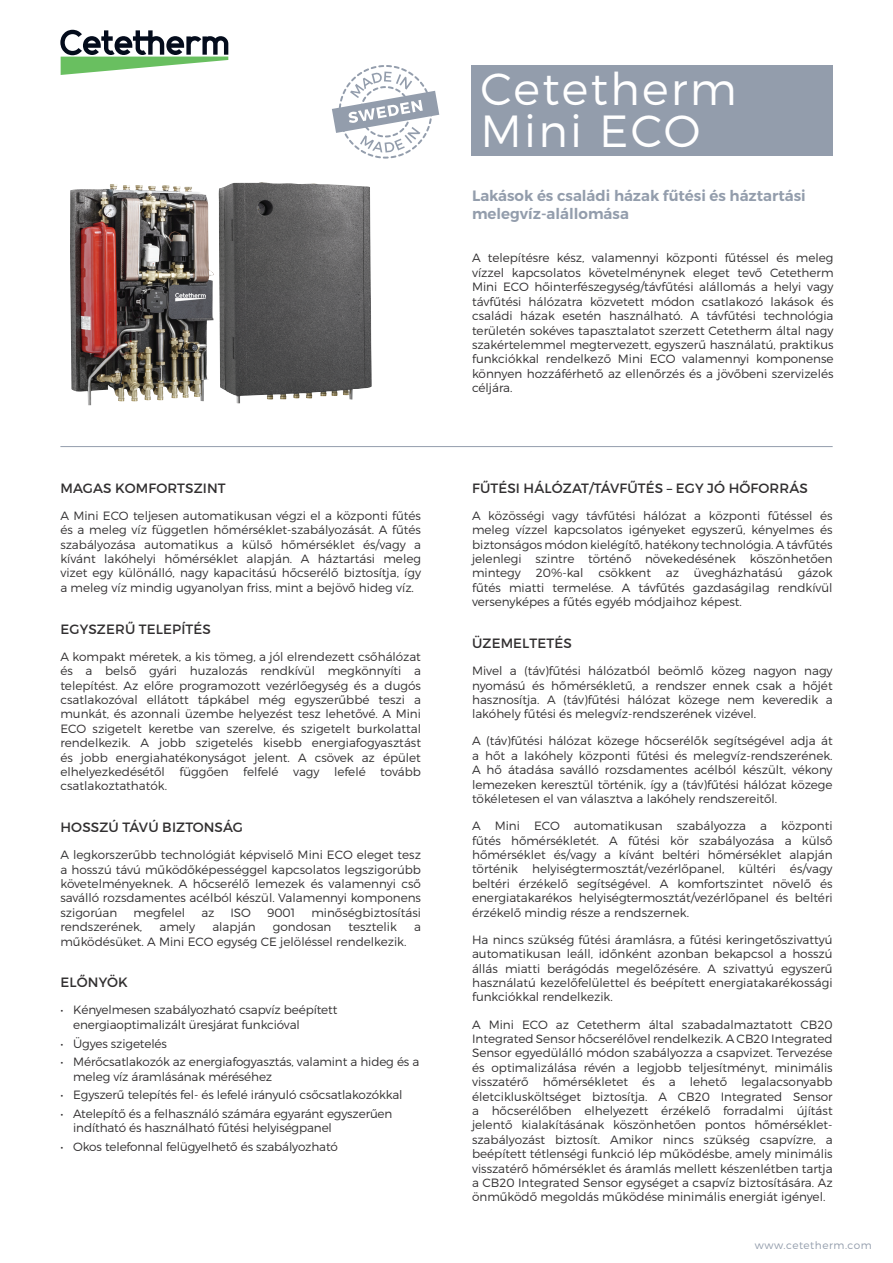
<style>
.page{position:relative;width:893px;height:1263px;background:#fff}
.page>*{position:absolute;margin:0;border:0;box-sizing:border-box;transform-origin:0 0}
.t1{font:300 45px/42px "Montserrat";letter-spacing:.05em;color:#fff}
.t2{font:600 15px/18px "Montserrat";color:#939dac}
.t3{font:13.5px "Montserrat";letter-spacing:.01em;color:#312f30}
.t4{font:300 12px/14.4px "Montserrat";color:#312f30;text-align:justify}
.t5{font:300 10.5px "Montserrat";letter-spacing:.05em;color:#939dac}
</style>
<div class="page">
<svg style="left:60px;top:30px;width:168px;height:45px"></svg>
<div style="left:471px;top:65px;width:362px;height:90px;background:#939dac"></div>
<img style="left:70px;top:182px;width:302px;height:223px">
<svg style="left:332px;top:65px;width:107px;height:94px"></svg>
<hr style="left:60px;top:446px;width:773px;height:1px;background:#939dac">
<p class="t3" style="left:60px;top:480px;width:167px">MAGAS KOMFORTSZINT</p>
<p class="t4" style="left:60px;top:508px;width:362px">A Mini ECO teljesen automatikusan végzi el a központi fűtés és a meleg víz független hőmérséklet-szabályozását. A fűtés szabályozása automatikus a külső hőmérséklet és/vagy a kívánt lakóhelyi hőmérséklet alapján. A háztartási meleg vizet egy különálló, nagy kapacitású hőcserélő biztosítja, így a meleg víz mindig ugyanolyan friss, mint a bejövő hideg víz.</p>
<p class="t3" style="left:60px;top:620px;width:152px">EGYSZERŰ TELEPÍTÉS</p>
<p class="t4" style="left:60px;top:649px;width:362px">A kompakt méretek, a kis tömeg, a jól elrendezett csőhálózat és a belső gyári huzalozás rendkívül megkönnyíti a telepítést. Az előre programozott vezérlőegység és a dugós csatlakozóval ellátott tápkábel még egyszerűbbé teszi a munkát, és azonnali üzembe helyezést tesz lehetővé. A Mini ECO szigetelt keretbe van szerelve, és szigetelt burkolattal rendelkezik. A jobb szigetelés kisebb energiafogyasztást és jobb energiahatékonyságot jelent. A csövek az épület elhelyezkedésétől függően felfelé vagy lefelé tovább csatlakoztathatók.</p>
<p class="t3" style="left:60px;top:819px;width:184px">HOSSZÚ TÁVÚ BIZTONSÁG</p>
<p class="t4" style="left:60px;top:847px;width:362px">A legkorszerűbb technológiát képviselő Mini ECO eleget tesz a hosszú távú működőképességgel kapcsolatos legszigorúbb követelményeknek. A hőcserélő lemezek és valamennyi cső saválló rozsdamentes acélból készül. Valamennyi komponens szigorúan</p>
<p class="t4" style="left:133px;top:905px;width:53px">megfelel</p>
<p class="t4" style="left:201px;top:905px;width:15px">az</p>
<p class="t4" style="left:230px;top:905px;width:22px">ISO</p>
<p class="t4" style="left:267px;top:905px;width:30px">9001</p>
<p class="t4" style="left:311px;top:905px;width:111px">minőségbiztosítási</p>
<p class="t4" style="left:60px;top:919px;width:83px">rendszerének,</p>
<p class="t4" style="left:159px;top:919px;width:37px">amely</p>
<p class="t4" style="left:212px;top:919px;width:45px">alapján</p>
<p class="t4" style="left:273px;top:919px;width:60px">gondosan</p>
<p class="t4" style="left:349px;top:919px;width:50px">tesztelik</p>
<p class="t4" style="left:414px;top:919px;width:8px">a</p>
<p class="t4" style="left:60px;top:934px;width:348px">működésüket. A Mini ECO egység CE jelöléssel rendelkezik.</p>
<p class="t3" style="left:60px;top:974px;width:69px">ELŐNYÖK</p>
<p class="t4" style="left:73px;top:1003px;width:266px;text-indent:-13px">• Kényelmesen szabályozható csapvíz beépített energiaoptimalizált üresjárat funkcióval</p>
<p class="t4" style="left:60px;top:1036px;width:108px">• Ügyes szigetelés</p>
<p class="t4" style="left:73px;top:1054px;width:348px;text-indent:-13px">• Mérőcsatlakozók az energiafogyasztás, valamint a hideg és a meleg víz áramlásának méréséhez</p>
<p class="t4" style="left:60px;top:1087px;width:344px">• Egyszerű telepítés fel- és lefelé irányuló csőcsatlakozókkal</p>
<p class="t4" style="left:73px;top:1106px;width:321px;text-indent:-13px">• Atelepítő és a felhasználó számára egyaránt egyszerűen indítható és használható fűtési helyiségpanel</p>
<p class="t4" style="left:60px;top:1139px;width:279px">• Okos telefonnal felügyelhető és szabályozható</p>
<h1 class="t1" style="left:481px;top:67px;width:258px">Cetetherm<br>Mini ECO</h1>
<p class="t2" style="left:472px;top:187px;width:335px">Lakások és családi házak fűtési és háztartási melegvíz-alállomása</p>
<p class="t4" style="left:472px;top:251px;width:363px">A telepítésre kész, valamennyi központi fűtéssel és meleg vízzel kapcsolatos követelménynek eleget tevő Cetetherm Mini ECO hőinterfészegység/távfűtési alállomás a helyi vagy távfűtési hálózatra közvetett módon csatlakozó lakások és családi házak esetén használható. A távfűtési technológia területén sokéves tapasztalatot szerzett Cetetherm által nagy szakértelemmel megtervezett, egyszerű használatú, praktikus funkciókkal rendelkező Mini ECO valamennyi komponense könnyen hozzáférhető az ellenőrzés és a jövőbeni szervizelés céljára.</p>
<p class="t3" style="left:472px;top:480px;width:337px">FŰTÉSI HÁLÓZAT/TÁVFŰTÉS – EGY JÓ HŐFORRÁS</p>
<p class="t4" style="left:472px;top:508px;width:362px">A közösségi vagy távfűtési hálózat a központi fűtéssel és meleg vízzel kapcsolatos igényeket egyszerű, kényelmes és biztonságos módon kielégítő, hatékony technológia. A távfűtés jelenlegi szintre történő növekedésének köszönhetően mintegy 20%-kal csökkent az üvegházhatású gázok fűtés miatti termelése. A távfűtés gazdaságilag rendkívül versenyképes a fűtés egyéb módjaihoz képest.</p>
<p class="t3" style="left:472px;top:635px;width:101px">ÜZEMELTETÉS</p>
<p class="t4" style="left:472px;top:663px;width:362px">Mivel a (táv)fűtési hálózatból beömlő közeg nagyon nagy nyomású és hőmérsékletű, a rendszer ennek csak a hőjét hasznosítja. A (táv)fűtési hálózat közege nem keveredik a lakóhely fűtési és melegvíz-rendszerének vizével.</p>
<p class="t4" style="left:472px;top:734px;width:362px">A (táv)fűtési hálózat közege hőcserélők segítségével adja át a hőt a lakóhely központi fűtési és melegvíz-rendszerének.<br>A hő átadása saválló rozsdamentes acélból készült, vékony lemezeken keresztül történik, így a (táv)fűtési hálózat közege tökéletesen el van választva a lakóhely rendszereitől.</p>
<p class="t4" style="left:472px;top:818px;width:362px">A Mini ECO automatikusan szabályozza a központi fűtés hőmérsékletét. A fűtési kör szabályozása a külső hőmérséklet és/vagy a kívánt beltéri hőmérséklet alapján történik helyiségtermosztát/vezérlőpanel, kültéri és/vagy beltéri érzékelő segítségével. A komfortszintet növelő és energiatakarékos helyiségtermosztát/vezérlőpanel és beltéri érzékelő mindig része a rendszernek.</p>
<p class="t4" style="left:472px;top:932px;width:362px">Ha nincs szükség fűtési áramlásra, a fűtési keringetőszivattyú automatikusan leáll, időnként azonban bekapcsol a hosszú állás miatti berágódás megelőzésére. A szivattyú egyszerű használatú kezelőfelülettel és beépített energiatakarékossági funkciókkal rendelkezik.</p>
<p class="t4" style="left:472px;top:1017px;width:362px">A Mini ECO az Cetetherm által szabadalmaztatott CB20<br>Integrated Sensor hőcserélővel rendelkezik. A CB20 Integrated Sensor egyedülálló módon szabályozza a csapvizet. Tervezése és optimalizálása révén a legjobb teljesítményt, minimális visszatérő hőmérsékletet és a lehető legalacsonyabb életciklusköltséget biztosítja. A CB20 Integrated Sensor a hőcserélőben elhelyezett érzékelő forradalmi újítást jelentő kialakításának köszönhetően pontos hőmérséklet&shy;szabályozást biztosít. Amikor nincs szükség csapvízre, a beépített tétlenségi funkció lép működésbe, amely minimális visszatérő hőmérséklet és áramlás mellett készenlétben tartja a CB20 Integrated Sensor egységet a csapvíz biztosítására. Az önműködő megoldás működése minimális energiát igényel.</p>
<p class="t5" style="left:755px;top:1239px;width:118px">www.cetetherm.com</p>
</div>
